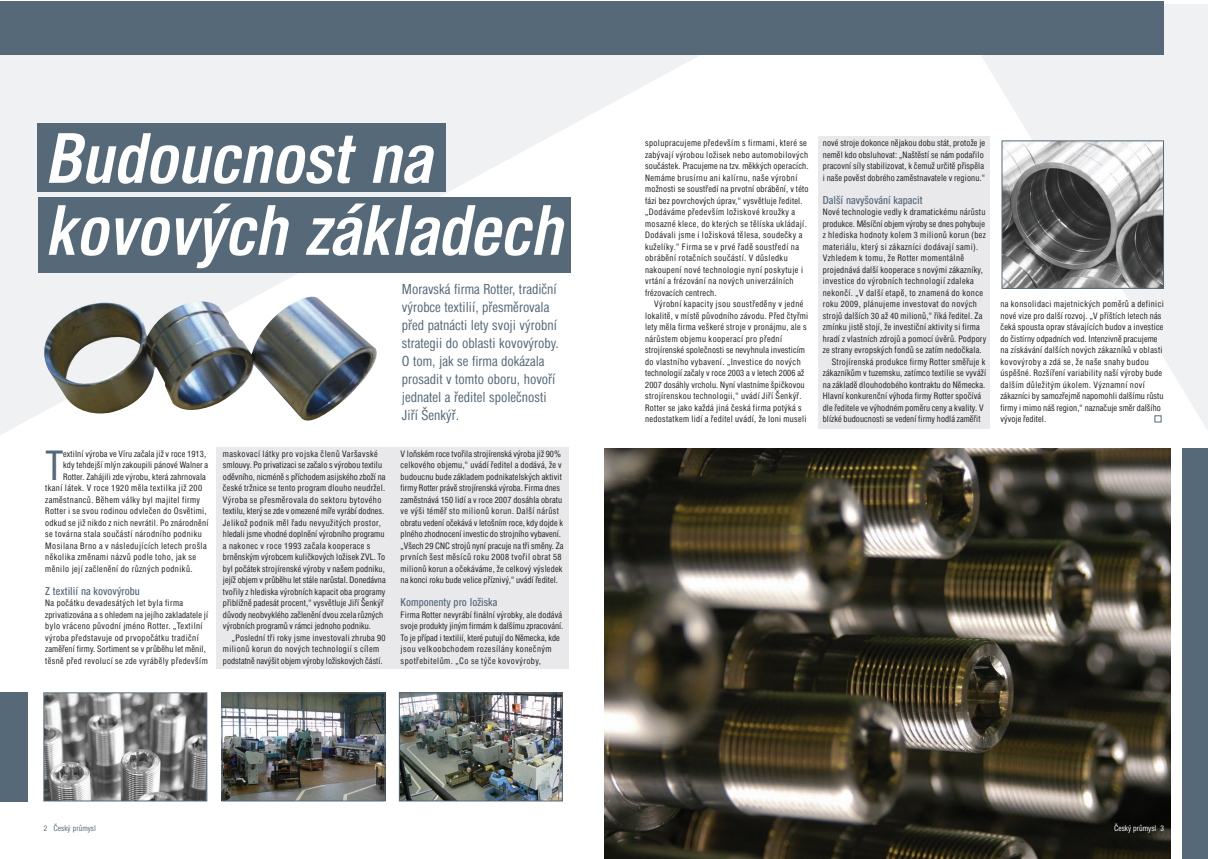
<style>
.page{position:relative;width:1208px;height:859px;background:#fff}
.page>*{position:absolute;margin:0;border:0;box-sizing:border-box;transform-origin:0 0}
.t1{font:italic 700 69px/72px "Newhouse DT Cond CE";color:#fff}
.t2{font:41px "Newhouse DT Cond CE";color:#556979}
.t3{font:14px/18px "Newhouse DT Cond CE";color:#556979}
.t4{font:500 11px "Newhouse DT Cond CE";color:#556979}
.t5{font:9px/11.5px "Newhouse DT Cond CE";letter-spacing:.025em;color:#231f20}
.t6{font:9px/11.5px "Newhouse DT Cond CE";letter-spacing:.045em;color:#231f20}
.t7{font:9px/11.5px "Newhouse DT Cond CE";letter-spacing:.005em;color:#231f20}
.t8{font:9px "Zapf Dingbats";color:#fff}
.t9{font:8px "Newhouse DT Cond CE";color:#556979}
.t10{font:8px "Newhouse DT Cond CE";color:#fff}
</style>
<div class="page">
<img style="left:604px;top:448px;width:566px;height:411px">
<svg style="left:957px;top:4px;width:251px;height:426px;fill:#f0f1f3"></svg>
<svg style="left:0;top:54px;width:713px;height:381px"></svg>
<div style="left:818px;top:136px;width:171px;height:292px;background:#e9e9eb"></div>
<div style="left:216px;top:447px;width:352px;height:222px;background:#e9e9eb"></div>
<div style="left:37px;top:123px;width:408px;height:69px;background:#556979"></div>
<img style="left:36px;top:294px;width:349px;height:136px">
<div style="left:0;top:1px;width:1164px;height:53px;background:#556979"></div>
<img style="left:45px;top:694px;width:160px;height:105px">
<div style="left:43px;top:692px;width:164px;height:109px;border:1px solid #556979"></div>
<img style="left:223px;top:694px;width:160px;height:105px">
<div style="left:221px;top:692px;width:164px;height:109px;border:1px solid #556979"></div>
<img style="left:401px;top:694px;width:160px;height:105px">
<div style="left:399px;top:692px;width:164px;height:109px;border:1px solid #556979"></div>
<div style="left:0;top:692px;width:28px;height:109px;background:#556979"></div>
<div style="left:1182px;top:448px;width:26px;height:411px;background:#556979"></div>
<img style="left:1003px;top:142px;width:159px;height:145px">
<div style="left:1001px;top:140px;width:163px;height:149px;border:1px solid #556979"></div>
<div style="left:38px;top:197px;width:532px;height:76px;background:#556979"></div>
<h1 class="t1" style="left:45px;top:129px;width:518px">Budoucnost na kovových základech</h1>
<h2 class="t2" style="left:45px;top:450px;width:20px">T</h2>
<p class="t5" style="left:63px;top:448px;width:145px">extilní výroba ve Víru začala již v roce 1913,</p>
<p class="t5" style="left:63px;top:460px;width:147px">kdy tehdejší mlýn zakoupili pánové Walner a</p>
<p class="t5" style="left:63px;top:471px;width:144px">Rotter. Zahájili zde výrobu, která zahrnovala</p>
<p class="t6" style="left:45px;top:483px;width:158px">tkaní látek. V roce 1920 měla textilka již 200</p>
<p class="t6" style="left:45px;top:494px;width:156px">zaměstnanců. Během války byl majitel firmy</p>
<p class="t5" style="left:45px;top:506px;width:163px">Rotter i se svou rodinou odvlečen do Osvětimi,</p>
<p class="t5" style="left:45px;top:517px;width:165px">odkud se již nikdo z nich nevrátil. Po znárodnění</p>
<p class="t6" style="left:45px;top:529px;width:158px">se továrna stala součástí národního podniku</p>
<p class="t6" style="left:45px;top:540px;width:163px">Mosilana Brno a v následujících letech prošla</p>
<p class="t6" style="left:45px;top:552px;width:152px">několika změnami názvů podle toho, jak se</p>
<p class="t6" style="left:45px;top:563px;width:149px">měnilo její začlenění do různých podniků.</p>
<p class="t4" style="left:45px;top:587px;width:96px">Z textilií na kovovýrobu</p>
<p class="t6" style="left:45px;top:598px;width:164px">Na počátku devadesátých let byla firma zprivatizována a s ohledem na jejího zakladatele jí bylo vráceno původní jméno Rotter. „Textilní výroba představuje od prvopočátku tradiční zaměření firmy. Sortiment se v průběhu let měnil, těsně před revolucí se zde vyráběly především</p>
<p class="t5" style="left:223px;top:448px;width:164px">maskovací látky pro vojska členů Varšavské smlouvy. Po privatizaci se začalo s výrobou textilu oděvního, nicméně s příchodem asijského zboží na české tržnice se tento program dlouho neudržel.<br>Výroba se přesměrovala do sektoru bytového textilu, který se zde v omezené míře vyrábí dodnes.<br>Jelikož podnik měl řadu nevyužitých prostor, hledali jsme vhodné doplnění výrobního programu a nakonec v roce 1993 začala kooperace s brněnským výrobcem kuličkových ložisek ZVL. To byl počátek strojírenské výroby v našem podniku, jejíž objem v průběhu let stále narůstal. Donedávna tvořily z hlediska výrobních kapacit oba programy přibližně padesát procent,“ vysvětluje Jiří Šenkýř důvody neobvyklého začlenění dvou zcela různých výrobních programů v rámci jednoho podniku.</p>
<p class="t5" style="left:223px;top:632px;width:164px;text-indent:9px">„Poslední tři roky jsme investovali zhruba 90 milionů korun do nových technologií s cílem podstatně navýšit objem výroby ložiskových částí.</p>
<p class="t3" style="left:402px;top:282px;width:159px">Moravská firma Rotter, tradiční výrobce textilií, přesměrovala před patnácti lety svoji výrobní strategii do oblasti kovovýroby.<br>O tom, jak se firma dokázala prosadit v tomto oboru, hovoří jednatel a ředitel společnosti<br>Jiří Šenkýř.</p>
<p class="t7" style="left:401px;top:448px;width:164px">V loňském roce tvořila strojírenská výroba již 90% celkového objemu,“ uvádí ředitel a dodává, že v budoucnu bude základem podnikatelských aktivit firmy Rotter právě strojírenská výroba. Firma dnes zaměstnává 150 lidí a v roce 2007 dosáhla obratu ve výši téměř sto milionů korun. Další nárůst obratu vedení očekává v letošním roce, kdy dojde k plného zhodnocení investic do strojního vybavení. „Všech 29 CNC strojů nyní pracuje na tři směny. Za prvních šest měsíců roku 2008 tvořil obrat 58 milionů korun a očekáváme, že celkový výsledek na konci roku bude velice příznivý,“ uvádí ředitel.</p>
<p class="t4" style="left:401px;top:598px;width:98px">Komponenty pro ložiska</p>
<p class="t5" style="left:401px;top:609px;width:164px">Firma Rotter nevyrábí finální výrobky, ale dodává svoje produkty jiným firmám k dalšímu zpracování.<br>To je případ i textilií, které putují do Německa, kde jsou velkoobchodem rozesílány konečným spotřebitelům. „Co se týče kovovýroby,</p>
<p class="t6" style="left:645px;top:138px;width:165px">spolupracujeme především s firmami, které se zabývají výrobou ložisek nebo automobilových součástek. Pracujeme na tzv. měkkých operacích.<br>Nemáme brusírnu ani kalírnu, naše výrobní možnosti se soustředí na prvotní obrábění, v této fázi bez povrchových úprav,“ vysvětluje ředitel. „Dodáváme především ložiskové kroužky a mosazné klece, do kterých se tělíska ukládají.<br>Dodávali jsme i ložisková tělesa, soudečky a kuželíky.“ Firma se v prvé řadě soustředí na obrábění rotačních součástí. V důsledku nakoupení nové technologie nyní poskytuje i vrtání a frézování na nových univerzálních frézovacích centrech.</p>
<p class="t5" style="left:645px;top:299px;width:165px;text-indent:9px">Výrobní kapacity jsou soustředěny v jedné lokalitě, v místě původního závodu. Před čtyřmi lety měla firma veškeré stroje v pronájmu, ale s nárůstem objemu kooperací pro přední strojírenské společnosti se nevyhnula investicím do vlastního vybavení. „Investice do nových technologií začaly v roce 2003 a v letech 2006 až 2007 dosáhly vrcholu. Nyní vlastníme špičkovou strojírenskou technologii,“ uvádí Jiří Šenkýř.<br>Rotter se jako každá jiná česká firma potýká s nedostatkem lidí a ředitel uvádí, že loni museli</p>
<p class="t5" style="left:823px;top:138px;width:164px">nové stroje dokonce nějakou dobu stát, protože je neměl kdo obsluhovat: „Naštěstí se nám podařilo pracovní síly stabilizovat, k čemuž určitě přispěla i naše pověst dobrého zaměstnavatele v regionu.“</p>
<p class="t4" style="left:823px;top:196px;width:101px">Další navyšování kapacit</p>
<p class="t5" style="left:823px;top:207px;width:164px">Nové technologie vedly k dramatickému nárůstu</p>
<p class="t7" style="left:823px;top:218px;width:164px">produkce. Měsíční objem výroby se dnes pohybuje</p>
<p class="t5" style="left:823px;top:230px;width:165px">z hlediska hodnoty kolem 3 milionů korun (bez</p>
<p class="t6" style="left:823px;top:241px;width:157px">materiálu, který si zákazníci dodávají sami).</p>
<p class="t6" style="left:823px;top:253px;width:143px">Vzhledem k tomu, že Rotter momentálně</p>
<p class="t5" style="left:823px;top:264px;width:162px">projednává další kooperace s novými zákazníky,</p>
<p class="t6" style="left:823px;top:276px;width:153px">investice do výrobních technologií zdaleka</p>
<p class="t6" style="left:823px;top:287px;width:162px">nekončí. „V další etapě, to znamená do konce</p>
<p class="t6" style="left:823px;top:299px;width:156px">roku 2009, plánujeme investovat do nových</p>
<p class="t5" style="left:823px;top:310px;width:161px">strojů dalších 30 až 40 milionů,“ říká ředitel. Za</p>
<p class="t5" style="left:823px;top:322px;width:158px">zmínku jistě stojí, že investiční aktivity si firma</p>
<p class="t5" style="left:823px;top:333px;width:165px">hradí z vlastních zdrojů a pomocí úvěrů. Podpory</p>
<p class="t5" style="left:823px;top:345px;width:160px">ze strany evropských fondů se zatím nedočkala.</p>
<p class="t5" style="left:832px;top:356px;width:155px">Strojírenská produkce firmy Rotter směřuje k</p>
<p class="t5" style="left:823px;top:368px;width:165px">zákazníkům v tuzemsku, zatímco textilie se vyváží</p>
<p class="t5" style="left:823px;top:379px;width:164px">na základě dlouhodobého kontraktu do Německa.</p>
<p class="t5" style="left:823px;top:391px;width:160px">Hlavní konkurenční výhoda firmy Rotter spočívá</p>
<p class="t5" style="left:823px;top:402px;width:162px">dle ředitele ve výhodném poměru ceny a kvality. V</p>
<p class="t5" style="left:823px;top:414px;width:159px">blízké budoucnosti se vedení firmy hodlá zaměřit</p>
<p class="t5" style="left:1000px;top:299px;width:165px">na konsolidaci majetnických poměrů a definici nové vize pro další rozvoj. „V příštích letech nás čeká spousta oprav stávajících budov a investice do čistírny odpadních vod. Intenzivně pracujeme na získávání dalších nových zákazníků v oblasti kovovýroby a zdá se, že naše snahy budou úspěšné. Rozšíření variability naší výroby bude dalším důležitým úkolem. Významní noví zákazníci by samozřejmě napomohli dalšímu růstu firmy i mimo náš region,“ naznačuje směr dalšího vývoje ředitel.</p>
<p class="t8" style="left:1154px;top:414px;width:8px">■</p>
<p class="t9" style="left:44px;top:825px;width:53px">2 Český průmysl</p>
<p class="t10" style="left:1114px;top:825px;width:51px">Český průmysl 3</p>
</div>
